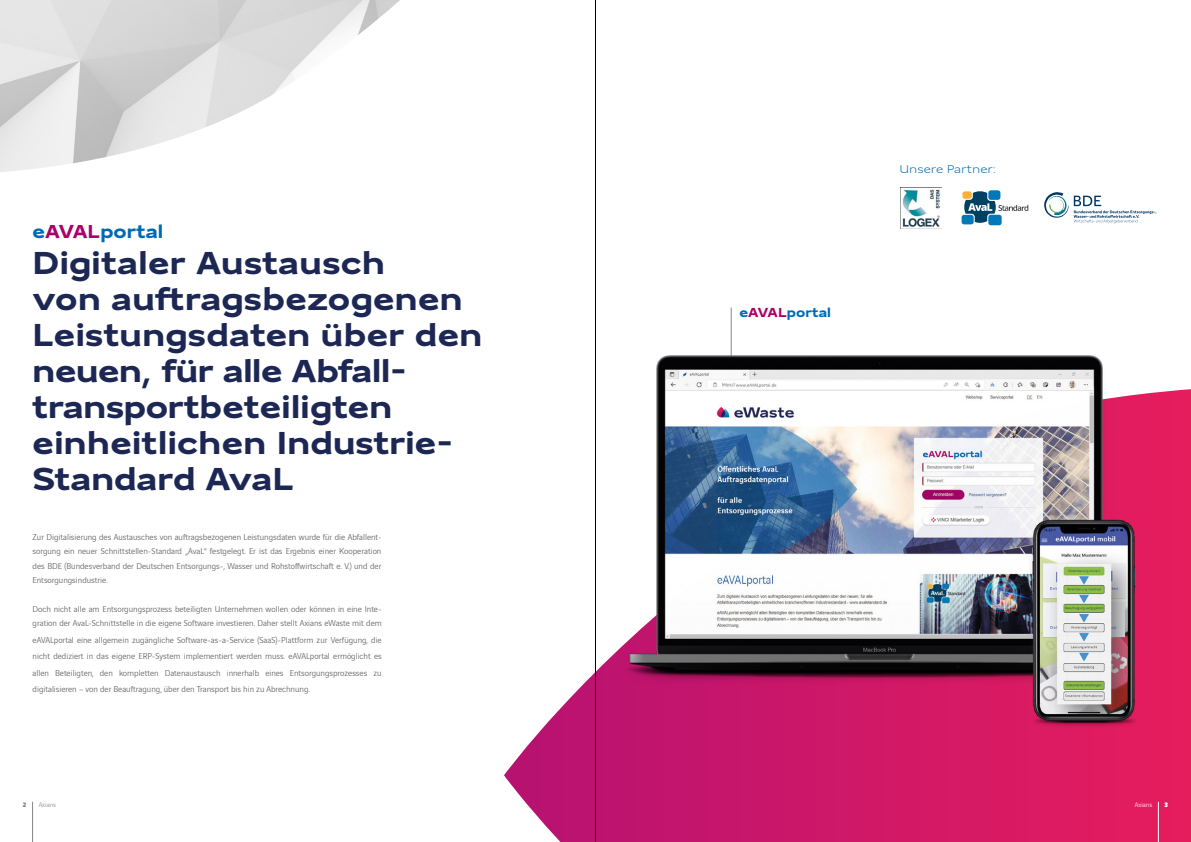
<style>
.page{position:relative;width:1191px;height:842px;background:#fff}
.page>*{position:absolute;margin:0;border:0;box-sizing:border-box;transform-origin:0 0}
.t1{font:700 34px/36px "Vinci Sans Expanded";letter-spacing:.01em;color:#1c2754}
.t2{font:700 20px "Vinci Sans Expanded";color:#0069b4}
.t3{font:700 14px "Vinci Sans Expanded";color:#0069b4}
.t4{font:300 12px "Vinci Sans Expanded";color:#0069b4}
.t5{font:300 9px/16.5px "Vinci Sans";color:#575756}
.t6{font:300 9px/14.4px "Vinci Sans";color:#565656;text-align:justify}
.t7{font:300 7px "Vinci Sans";color:#878786}
.t8{font:300 7px "Vinci Sans";color:#fff}
.t9{font:900 7px "Vinci Sans";color:#878786}
.t10{font:900 7px "Vinci Sans";color:#fff}
.s1{color:#aa0069}
</style>
<div class="page">
<svg style="left:504px;top:389px;width:687px;height:453px"></svg>
<hr style="left:32px;top:802px;width:1px;height:40px;background:#878786">
<hr style="left:1158px;top:802px;width:1px;height:40px;background:#fff">
<hr style="left:731px;top:308px;width:1px;height:150px;background:#878786">
<img style="left:0;top:0;width:400px;height:172px">
<img style="left:900px;top:187px;width:41px;height:41px">
<div style="left:988px;top:215px;width:13px;height:10px;background:#0179b8;border-radius:3px"></div>
<div style="left:961px;top:215px;width:12px;height:9px;background:#0178b7;border-radius:3px"></div>
<svg style="left:963px;top:191px;width:65px;height:32px"></svg>
<svg style="left:1044px;top:192px;width:112px;height:31px"></svg>
<img style="left:612px;top:325px;width:535px;height:375px">
<svg style="left:623px;top:661px;width:504px;height:17px;background:#230a15"></svg>
<img style="left:1023px;top:511px;width:128px;height:227px">
<hr style="left:595px;top:0;width:1px;height:842px;background:#000">
<h2 class="t2" style="left:33px;top:216px;width:132px">e<span class="s1">AVAL</span>portal</h2>
<h1 class="t1" style="left:33px;top:241px;width:451px">Digitaler Austausch<br>von auftragsbezogenen<br>Leistungsdaten über den neuen, für alle Abfall&shy;transportbeteiligten einheitlichen Industrie-<br>Standard AvaL</h1>
<p class="t6" style="left:33px;top:529px;width:350px">Zur Digitalisierung des Austausches von auftragsbezogenen Leistungsdaten wurde für die Abfallent&shy;sorgung ein neuer Schnittstellen-Standard „AvaL“ festgelegt. Er ist das Ergebnis einer Kooperation des BDE (Bundesverband der Deutschen Entsorgungs-, Wasser und Rohstoffwirtschaft e. V.) und der Entsorgungsindustrie.</p>
<p class="t5" style="left:33px;top:601px;width:351px;line-height:14.4px">Doch nicht alle am Entsorgungsprozess beteiligten Unternehmen wollen oder können in eine Inte&shy;gration der AvaL-Schnittstelle in die eigene Software investieren. Daher stellt Axians eWaste mit dem</p>
<p class="t5" style="left:33px;top:631px;width:351px;text-align:justify">eAVALportal eine allgemein zugängliche Software-as-a-Service (SaaS)-Plattform zur Verfügung, die nicht dediziert in das eigene ERP-System implementiert werden muss. eAVALportal ermöglicht es allen Beteiligten, den kompletten Datenaustausch innerhalb eines Entsorgungsprozesses zu digitalisieren – von der Beauftragung, über den Transport bis hin zu Abrechnung.</p>
<h3 class="t3" style="left:739px;top:302px;width:93px">e<span class="s1">AVAL</span>portal</h3>
<h3 class="t4" style="left:899px;top:160px;width:98px">Unsere Partner:</h3>
<p class="t9" style="left:23px;top:798px;width:5px">2</p>
<p class="t7" style="left:39px;top:799px;width:19px">Axians</p>
<p class="t8" style="left:1134px;top:799px;width:19px">Axians</p>
<p class="t10" style="left:1164px;top:798px;width:5px">3</p>
</div>
